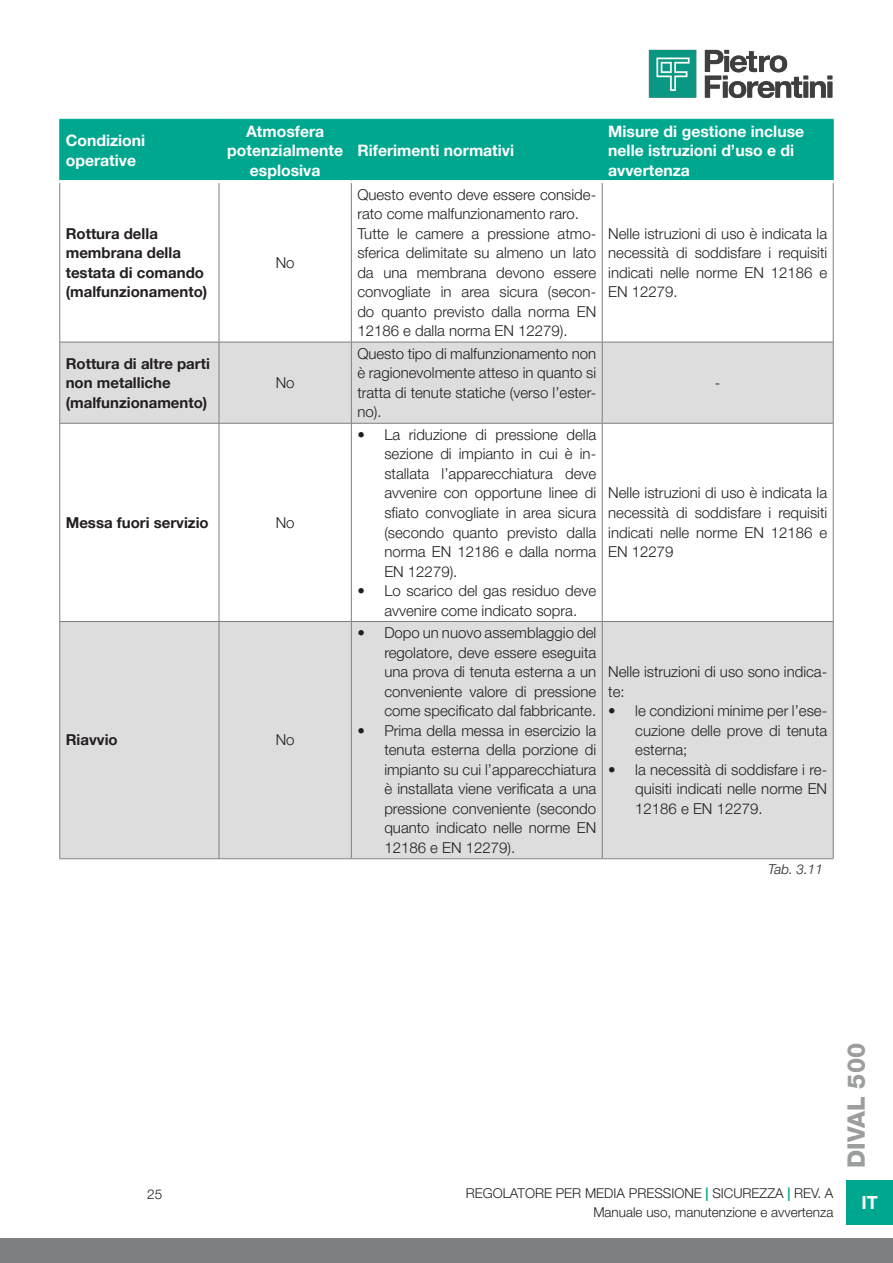
<style>
.page{position:relative;width:893px;height:1263px;background:#fff}
.page>*{position:absolute;margin:0;border:0;box-sizing:border-box;transform-origin:0 0}
.t1{font:800 24px "Helvetica Neue LT Pro";color:#9b9d9e}
.t2{font:700 18px "Helvetica Neue LT Pro";color:#fff}
.Helvetica_Neue_LT_Pr{font:700 15.75px/19.5px "Helvetica Neue LT Pro";color:#fff}
.Corpo_Testo_Helvetic{font:300 15px/19.5px "Helvetica Neue LT Pro";color:#231f20;text-align:justify}
.Helvetica_Neue_LT_Pr-2{font:700 15px/19.5px "Helvetica Neue LT Pro";color:#231f20}
.t3{font:300 13.5px "Helvetica Neue LT Pro";color:#231f20}
.t4{font:italic 300 13.5px "Helvetica Neue LT Pro";color:#231f20}
.s1{font-weight:700;color:#00a78f}
</style>
<div class="page">
<img style="left:648px;top:49px;width:185px;height:49px">
<div style="left:0;top:1238px;width:893px;height:25px;background:#7c7f80"></div>
<div style="left:846px;top:1180px;width:47px;height:45px;background:#00a78f"></div>
<div style="left:60px;top:120px;width:773px;height:60px;background:#00a78f"></div>
<svg style="left:60px;top:343px;width:773px;height:515px;fill:#ddd"></svg>
<hr style="left:59px;top:183px;width:1px;height:159px;background:#7c7f80">
<hr style="left:219px;top:183px;width:1px;height:159px;background:#7c7f80">
<hr style="left:351px;top:183px;width:1px;height:159px;background:#7c7f80">
<hr style="left:602px;top:183px;width:1px;height:159px;background:#7c7f80">
<hr style="left:833px;top:183px;width:1px;height:159px;background:#7c7f80">
<hr style="left:60px;top:342px;width:159px;height:1px;background:#7c7f80">
<hr style="left:59px;top:342px;width:1px;height:81px;background:#7c7f80">
<hr style="left:219px;top:342px;width:132px;height:1px;background:#7c7f80">
<hr style="left:219px;top:342px;width:1px;height:81px;background:#7c7f80">
<hr style="left:351px;top:342px;width:251px;height:1px;background:#7c7f80">
<hr style="left:351px;top:342px;width:1px;height:81px;background:#7c7f80">
<hr style="left:602px;top:342px;width:231px;height:1px;background:#7c7f80">
<hr style="left:602px;top:342px;width:1px;height:81px;background:#7c7f80">
<hr style="left:833px;top:342px;width:1px;height:81px;background:#7c7f80">
<hr style="left:60px;top:423px;width:159px;height:1px;background:#7c7f80">
<hr style="left:59px;top:423px;width:1px;height:198px;background:#7c7f80">
<hr style="left:219px;top:423px;width:132px;height:1px;background:#7c7f80">
<hr style="left:219px;top:423px;width:1px;height:198px;background:#7c7f80">
<hr style="left:351px;top:423px;width:251px;height:1px;background:#7c7f80">
<hr style="left:351px;top:423px;width:1px;height:198px;background:#7c7f80">
<hr style="left:602px;top:423px;width:231px;height:1px;background:#7c7f80">
<hr style="left:602px;top:423px;width:1px;height:198px;background:#7c7f80">
<hr style="left:833px;top:423px;width:1px;height:198px;background:#7c7f80">
<hr style="left:60px;top:621px;width:159px;height:1px;background:#7c7f80">
<hr style="left:59px;top:622px;width:1px;height:236px;background:#7c7f80">
<hr style="left:219px;top:621px;width:132px;height:1px;background:#7c7f80">
<hr style="left:219px;top:622px;width:1px;height:236px;background:#7c7f80">
<hr style="left:351px;top:621px;width:251px;height:1px;background:#7c7f80">
<hr style="left:351px;top:622px;width:1px;height:236px;background:#7c7f80">
<hr style="left:602px;top:621px;width:231px;height:1px;background:#7c7f80">
<hr style="left:602px;top:622px;width:1px;height:236px;background:#7c7f80">
<hr style="left:833px;top:622px;width:1px;height:236px;background:#7c7f80">
<hr style="left:60px;top:119px;width:159px;height:1px;background:#00a78f">
<hr style="left:59px;top:120px;width:1px;height:60px;background:#00a78f">
<hr style="left:219px;top:119px;width:132px;height:1px;background:#00a78f">
<hr style="left:219px;top:120px;width:1px;height:60px;background:#00a78f">
<hr style="left:351px;top:119px;width:251px;height:1px;background:#00a78f">
<hr style="left:351px;top:120px;width:1px;height:60px;background:#00a78f">
<hr style="left:602px;top:119px;width:231px;height:1px;background:#00a78f">
<hr style="left:602px;top:120px;width:1px;height:60px;background:#00a78f">
<hr style="left:833px;top:120px;width:1px;height:60px;background:#00a78f">
<hr style="left:60px;top:858px;width:159px;height:1px;background:#7c7f80">
<hr style="left:219px;top:858px;width:132px;height:1px;background:#7c7f80">
<hr style="left:351px;top:858px;width:251px;height:1px;background:#7c7f80">
<hr style="left:602px;top:858px;width:231px;height:1px;background:#7c7f80">
<p class="Helvetica_Neue_LT_Pr" style="left:66px;top:131px;width:81px">Condizioni</p>
<p class="Helvetica_Neue_LT_Pr" style="left:66px;top:150px;width:72px">operative</p>
<p class="Helvetica_Neue_LT_Pr-2" style="left:66px;top:223px;width:94px">Rottura della</p>
<p class="Helvetica_Neue_LT_Pr-2" style="left:66px;top:243px;width:140px">membrana della testata di comando</p>
<p class="Helvetica_Neue_LT_Pr-2" style="left:66px;top:282px;width:143px">(malfunzionamento)</p>
<p class="Helvetica_Neue_LT_Pr" style="left:246px;top:121px;width:80px">Atmosfera</p>
<p class="Helvetica_Neue_LT_Pr" style="left:227px;top:140px;width:117px">potenzialmente</p>
<p class="Helvetica_Neue_LT_Pr" style="left:250px;top:160px;width:72px">esplosiva</p>
<p class="Corpo_Testo_Helvetic" style="left:276px;top:252px;width:20px">No</p>
<p class="Helvetica_Neue_LT_Pr-2" style="left:66px;top:353px;width:146px">Rottura di altre parti</p>
<p class="Helvetica_Neue_LT_Pr-2" style="left:66px;top:373px;width:106px">non metalliche</p>
<p class="Helvetica_Neue_LT_Pr-2" style="left:66px;top:392px;width:143px">(malfunzionamento)</p>
<p class="Corpo_Testo_Helvetic" style="left:276px;top:373px;width:20px">No</p>
<p class="Helvetica_Neue_LT_Pr-2" style="left:66px;top:512px;width:145px">Messa fuori servizio</p>
<p class="Corpo_Testo_Helvetic" style="left:276px;top:512px;width:20px">No</p>
<p class="Helvetica_Neue_LT_Pr-2" style="left:66px;top:730px;width:53px">Riavvio</p>
<p class="Corpo_Testo_Helvetic" style="left:276px;top:730px;width:20px">No</p>
<p class="Helvetica_Neue_LT_Pr" style="left:357px;top:140px;width:158px">Riferimenti normativi</p>
<p class="Helvetica_Neue_LT_Pr" style="left:608px;top:121px;width:197px">Misure di gestione incluse nelle istruzioni d’uso e di avvertenza</p>
<p class="Corpo_Testo_Helvetic" style="left:357px;top:184px;width:240px">Questo evento deve essere conside&shy;rato come malfunzionamento raro.</p>
<p class="Corpo_Testo_Helvetic" style="left:357px;top:223px;width:240px">Tutte le camere a pressione atmo&shy;sferica delimitate su almeno un lato da una membrana devono essere convogliate in area sicura (secon&shy;do quanto previsto dalla norma EN 12186 e dalla norma EN 12279).</p>
<p class="Corpo_Testo_Helvetic" style="left:608px;top:223px;width:220px">Nelle istruzioni di uso è indicata la necessità di soddisfare i requisiti indicati nelle norme EN 12186 e EN 12279.</p>
<p class="Corpo_Testo_Helvetic" style="left:357px;top:343px;width:240px">Questo tipo di malfunzionamento non è ragionevolmente atteso in quanto si tratta di tenute statiche (verso l’ester&shy;no).</p>
<p class="Corpo_Testo_Helvetic" style="left:384px;top:425px;width:213px;text-indent:-27px">• La riduzione di pressione della sezione di impianto in cui è in&shy;stallata l’apparecchiatura deve avvenire con opportune linee di sfiato convogliate in area sicura (secondo quanto previsto dalla norma EN 12186 e dalla norma EN 12279).</p>
<p class="Corpo_Testo_Helvetic" style="left:357px;top:581px;width:240px;text-align:center">• Lo scarico del gas residuo deve avvenire come indicato sopra.</p>
<p class="Corpo_Testo_Helvetic" style="left:384px;top:623px;width:213px;text-indent:-27px">• Dopo un nuovo assemblaggio del regolatore, deve essere eseguita una prova di tenuta esterna a un conveniente valore di pressione come specificato dal fabbricante.</p>
<p class="Corpo_Testo_Helvetic" style="left:384px;top:720px;width:213px;text-indent:-27px">• Prima della messa in esercizio la tenuta esterna della porzione di impianto su cui l’apparecchiatura è installata viene verificata a una pressione conveniente (secondo quanto indicato nelle norme EN 12186 e EN 12279).</p>
<p class="Corpo_Testo_Helvetic" style="left:715px;top:373px;width:7px">-</p>
<p class="Corpo_Testo_Helvetic" style="left:608px;top:483px;width:221px">Nelle istruzioni di uso è indicata la necessità di soddisfare i requisiti indicati nelle norme EN 12186 e EN 12279</p>
<p class="Corpo_Testo_Helvetic" style="left:608px;top:662px;width:220px">Nelle istruzioni di uso sono indica&shy;te:</p>
<p class="Corpo_Testo_Helvetic" style="left:635px;top:701px;width:193px;text-indent:-27px">• le condizioni minime per l’ese&shy;cuzione delle prove di tenuta esterna;</p>
<p class="Corpo_Testo_Helvetic" style="left:635px;top:759px;width:193px;text-indent:-27px">• la necessità di soddisfare i re&shy;quisiti indicati nelle norme EN 12186 e EN 12279.</p>
<p class="t4" style="left:768px;top:861px;width:56px">Tab. 3.11</p>
<p class="t3" style="left:147px;top:1185px;width:17px">25</p>
<p class="t3" style="left:466px;top:1185px;width:369px">REGOLATORE PER MEDIA PRESSIONE <span class="s1">|</span> SICUREZZA <span class="s1">|</span> REV. A</p>
<p class="t3" style="left:593px;top:1204px;width:242px">Manuale uso, manutenzione e avvertenza</p>
<h1 class="t1" style="left:842px;top:1168px;width:126px;rotate:-90deg">DIVAL 500</h1>
<p class="t2" style="left:861px;top:1191px;width:18px">IT</p>
</div>
